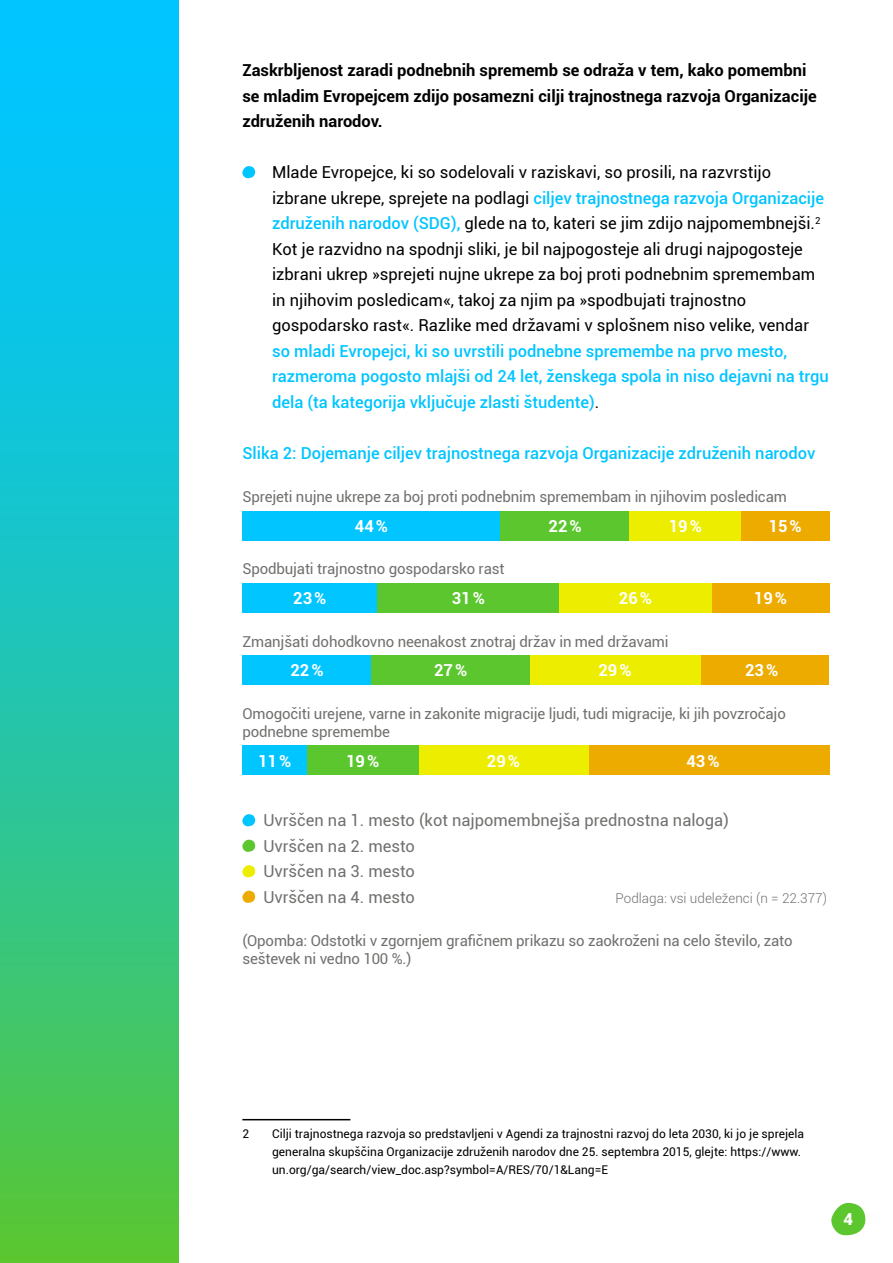
<style>
.page{position:relative;width:893px;height:1263px;background:#fff}
.page>*{position:absolute;margin:0;border:0;box-sizing:border-box;transform-origin:0 0}
.TEKST{font:16.5px/25.5px "Roboto";color:#000}
.TEKST-2{font:700 16.5px/25.5px "Roboto";color:#000}
.TEKST-3{font:16.5px "Roboto";color:#70706e}
.TEKST-4{font:500 16.5px "Roboto";color:#00c5ff}
.TEKST-5{font:700 16.5px "Roboto";color:#fff}
.TEKST-6{font:900 16.5px "Roboto";color:#fff}
.TEKST-7{font:15px/18px "Roboto";letter-spacing:-.01em;color:#70706e}
.TEKST-8{font:300 13.5px "Roboto";color:#70706e}
.TEKST-9{font:12px/18px "Roboto";color:#000}
.s1{font-weight:500;color:#00c5ff}
</style>
<div class="page">
<svg style="left:831px;top:1203px;width:34px;height:32px"></svg>
<svg style="left:0;top:0;width:179px;height:1263px;background:#23c5ae"></svg>
<svg style="left:242px;top:166px;width:13px;height:12px"></svg>
<div style="left:741px;top:511px;width:88px;height:29px;background:#edab00"></div>
<div style="left:242px;top:511px;width:259px;height:29px;background:#00c5ff"></div>
<div style="left:501px;top:511px;width:129px;height:29px;background:#5bc62e"></div>
<div style="left:630px;top:511px;width:111px;height:29px;background:#eded00"></div>
<div style="left:712px;top:583px;width:117px;height:30px;background:#edab00"></div>
<div style="left:242px;top:583px;width:135px;height:30px;background:#00c5ff"></div>
<div style="left:377px;top:583px;width:182px;height:30px;background:#5bc62e"></div>
<div style="left:559px;top:583px;width:153px;height:30px;background:#eded00"></div>
<div style="left:694px;top:655px;width:135px;height:30px;background:#edab00"></div>
<div style="left:242px;top:655px;width:129px;height:30px;background:#00c5ff"></div>
<div style="left:371px;top:655px;width:159px;height:30px;background:#5bc62e"></div>
<div style="left:530px;top:655px;width:170px;height:30px;background:#eded00"></div>
<div style="left:577px;top:745px;width:252px;height:30px;background:#edab00"></div>
<div style="left:418px;top:745px;width:171px;height:30px;background:#eded00"></div>
<div style="left:307px;top:745px;width:111px;height:30px;background:#5bc62e"></div>
<div style="left:242px;top:745px;width:65px;height:30px;background:#00c5ff"></div>
<svg style="left:242px;top:814px;width:13px;height:12px"></svg>
<svg style="left:242px;top:840px;width:13px;height:12px"></svg>
<svg style="left:242px;top:865px;width:13px;height:12px"></svg>
<svg style="left:242px;top:891px;width:13px;height:12px"></svg>
<hr style="left:242px;top:1119px;width:108px;height:1px;background:#000">
<p class="TEKST-2" style="left:242px;top:57px;width:576px">Zaskrbljenost zaradi podnebnih sprememb se odraža v tem, kako pomembni se mladim Evropejcem zdijo posamezni cilji trajnostnega razvoja Organizacije združenih narodov.</p>
<p class="TEKST" style="left:272px;top:159px;width:558px">Mlade Evropejce, ki so sodelovali v raziskavi, so prosili, na razvrstijo izbrane ukrepe, sprejete na podlagi <span class="s1">ciljev trajnostnega razvoja Organizacije združenih narodov (SDG),</span> glede na to, kateri se jim zdijo najpomembnejši.<sup>2<br></sup>Kot je razvidno na spodnji sliki, je bil najpogosteje ali drugi najpogosteje izbrani ukrep »sprejeti nujne ukrepe za boj proti podnebnim spremembam in njihovim posledicam«, takoj za njim pa »spodbujati trajnostno gospodarsko rast«. Razlike med državami v splošnem niso velike, vendar <span class="s1">so mladi Evropejci, ki so uvrstili podnebne spremembe na prvo mesto, razmeroma pogosto mlajši od 24 let, ženskega spola in niso dejavni na trgu dela (ta kategorija vključuje zlasti študente)</span>.</p>
<p class="TEKST-4" style="left:242px;top:441px;width:575px">Slika 2: Dojemanje ciljev trajnostnega razvoja Organizacije združenih narodov</p>
<p class="TEKST-7" style="left:242px;top:487px;width:546px">Sprejeti nujne ukrepe za boj proti podnebnim spremembam in njihovim posledicam</p>
<p class="TEKST-5" style="left:355px;top:514px;width:35px">44%</p>
<p class="TEKST-5" style="left:548px;top:514px;width:35px">22%</p>
<p class="TEKST-5" style="left:669px;top:514px;width:35px">19%</p>
<p class="TEKST-5" style="left:769px;top:514px;width:35px">15%</p>
<p class="TEKST-7" style="left:242px;top:560px;width:264px">Spodbujati trajnostno gospodarsko rast</p>
<p class="TEKST-5" style="left:293px;top:586px;width:35px">23%</p>
<p class="TEKST-5" style="left:452px;top:586px;width:35px">31%</p>
<p class="TEKST-5" style="left:619px;top:586px;width:35px">26%</p>
<p class="TEKST-5" style="left:754px;top:586px;width:35px">19%</p>
<p class="TEKST-7" style="left:242px;top:632px;width:428px">Zmanjšati dohodkovno neenakost znotraj držav in med državami</p>
<p class="TEKST-5" style="left:290px;top:659px;width:35px">22%</p>
<p class="TEKST-5" style="left:434px;top:659px;width:35px">27%</p>
<p class="TEKST-5" style="left:598px;top:659px;width:35px">29%</p>
<p class="TEKST-5" style="left:745px;top:659px;width:35px">23%</p>
<p class="TEKST-7" style="left:242px;top:704px;width:545px">Omogočiti urejene, varne in zakonite migracije ljudi, tudi migracije, ki jih povzročajo podnebne spremembe</p>
<p class="TEKST-5" style="left:258px;top:749px;width:35px">11%</p>
<p class="TEKST-5" style="left:346px;top:749px;width:35px">19%</p>
<p class="TEKST-5" style="left:487px;top:749px;width:35px">29%</p>
<p class="TEKST-5" style="left:686px;top:749px;width:35px">43%</p>
<p class="TEKST-3" style="left:263px;top:809px;width:467px">Uvrščen na 1. mesto (kot najpomembnejša prednostna naloga)</p>
<p class="TEKST-3" style="left:263px;top:834px;width:153px">Uvrščen na 2. mesto</p>
<p class="TEKST-3" style="left:263px;top:860px;width:153px">Uvrščen na 3. mesto</p>
<p class="TEKST-3" style="left:263px;top:885px;width:153px">Uvrščen na 4. mesto</p>
<p class="TEKST-8" style="left:616px;top:889px;width:213px">Podlaga: vsi udeleženci (n = 22.377)</p>
<p class="TEKST-7" style="left:242px;top:931px;width:552px">(Opomba: Odstotki v zgornjem grafičnem prikazu so zaokroženi na celo število, zato seštevek ni vedno 100 %.)</p>
<p class="TEKST-9" style="left:242px;top:1124px;width:8px">2</p>
<p class="TEKST-9" style="left:272px;top:1124px;width:533px">Cilji trajnostnega razvoja so predstavljeni v Agendi za trajnostni razvoj do leta 2030, ki jo je sprejela generalna skupščina Organizacije združenih narodov dne 25. septembra 2015, glejte: https://www. un.org/ga/search/view_doc.asp?symbol=A/RES/70/1&amp;Lang=E</p>
<p class="TEKST-6" style="left:843px;top:1208px;width:11px">4</p>
</div>
